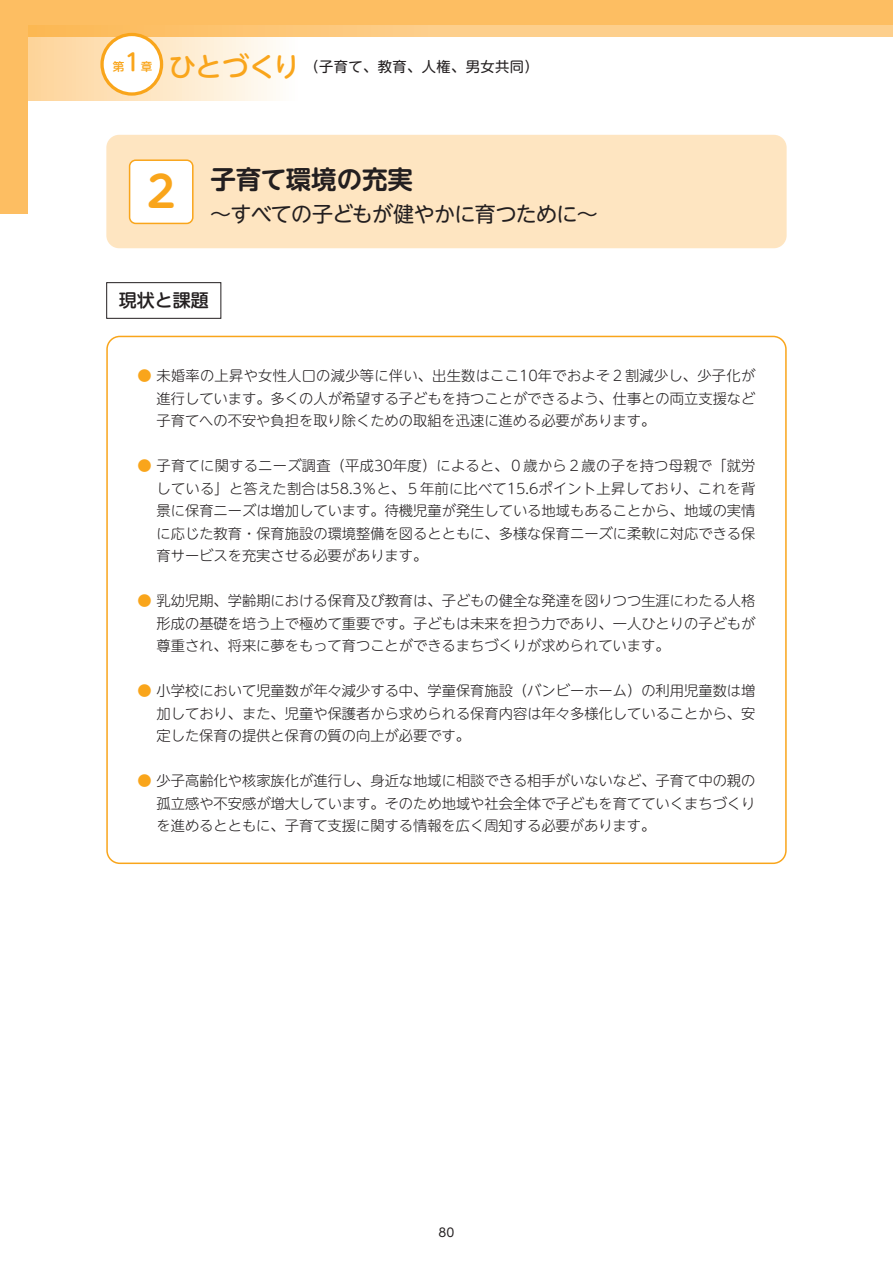
<style>
.page{position:relative;width:893px;height:1263px;background:#fff}
.page>*{position:absolute;margin:0;border:0;box-sizing:border-box;transform-origin:0 0}
.t1{font:700 25.5px "UD Shin M Go Pro De";letter-spacing:-.005em;color:#231f20}
.t2{font:21px "UD Shin M Go Pro";letter-spacing:-.035em;color:#231f20}
.t3{font:500 18px "UD Shin M Go Pro";color:#231f20}
.t4{font:300 14.25px/22.5px "UD Shin M Go Pro";color:#231f20;text-align:justify}
.t5{font:14.25px "UD Shin M Go Pro";letter-spacing:.03em;color:#231f20}
.t6{font:12px "UD Shin Go NT Pro";color:#231f20}
.t7{font:500 11.55px "UD Shin M Go Pro";color:#f9a51b}
.s1{font-size:23.25px}
.s2{font-weight:500;font-size:27px;color:#f9a51b}
.s3{color:#f9a51b}
</style>
<div class="page">
<svg style="left:28px;top:36px;width:759px;height:65px"></svg>
<svg style="left:28px;top:25px;width:865px;height:11px;background:#fcc97e"></svg>
<div style="left:0;top:0;width:28px;height:214px;background:#fdbe62"></div>
<div style="left:0;top:0;width:893px;height:25px;background:#fdbe62"></div>
<svg style="left:100px;top:33px;width:63px;height:63px"></svg>
<div style="left:104px;top:36px;width:56px;height:56px;background:#fff;border-radius:50%"></div>
<div style="left:106px;top:135px;width:681px;height:113px;background:#fee5c1;border-radius:13px"></div>
<div style="left:130px;top:160px;width:63px;height:63px;background:#fff;border-radius:6px"></div>
<div style="left:129px;top:159px;width:65px;height:65px;border:2px solid #f9a51b;border-radius:6px"></div>
<div style="left:106px;top:282px;width:115px;height:37px;border:1px solid #231f20"></div>
<p class="t7" style="left:113px;top:58px;width:41px">第<span class="s1">1</span>章</p>
<p class="t5" style="left:169px;top:55px;width:371px"><span class="s2">ひとづくり</span> （子育て、教育、人権、男女共同）</p>
<h1 class="t1" style="left:210px;top:159px;width:204px">子育て環境の充実</h1>
<h2 class="t2" style="left:147px;top:197px;width:452px"><sup>2</sup> ～すべての子どもが健やかに育つために～</h2>
<p class="t3" style="left:119px;top:286px;width:91px">現状と課題</p>
<p class="t4" style="left:157px;top:364px;width:600px;text-indent:-19px"><span class="s3">●</span> 未婚率の上昇や女性人口の減少等に伴い、出生数はここ10年でおよそ２割減少し、少子化が進行しています。多くの人が希望する子どもを持つことができるよう、仕事との両立支援など子育てへの不安や負担を取り除くための取組を迅速に進める必要があります。</p>
<p class="t4" style="left:157px;top:454px;width:600px;text-indent:-19px"><span class="s3">●</span> 子育てに関するニーズ調査（平成30年度）によると、０歳から２歳の子を持つ母親で「就労している」と答えた割合は58.3％と、５年前に比べて15.6ポイント上昇しており、これを背景に保育ニーズは増加しています。待機児童が発生している地域もあることから、地域の実情に応じた教育・保育施設の環境整備を図るとともに、多様な保育ニーズに柔軟に対応できる保育サービスを充実させる必要があります。</p>
<p class="t4" style="left:157px;top:589px;width:600px;text-indent:-19px"><span class="s3">●</span> 乳幼児期、学齢期における保育及び教育は、子どもの健全な発達を図りつつ生涯にわたる人格形成の基礎を培う上で極めて重要です。子どもは未来を担う力であり、一人ひとりの子どもが尊重され、将来に夢をもって育つことができるまちづくりが求められています。</p>
<p class="t4" style="left:157px;top:679px;width:600px;text-indent:-19px"><span class="s3">●</span> 小学校において児童数が年々減少する中、学童保育施設（バンビーホーム）の利用児童数は増加しており、また、児童や保護者から求められる保育内容は年々多様化していることから、安定した保育の提供と保育の質の向上が必要です。</p>
<p class="t4" style="left:157px;top:769px;width:600px;text-indent:-19px"><span class="s3">●</span> 少子高齢化や核家族化が進行し、身近な地域に相談できる相手がいないなど、子育て中の親の孤立感や不安感が増大しています。そのため地域や社会全体で子どもを育てていくまちづくりを進めるとともに、子育て支援に関する情報を広く周知する必要があります。</p>
<p class="t6" style="left:439px;top:1223px;width:17px">80</p>
</div>
